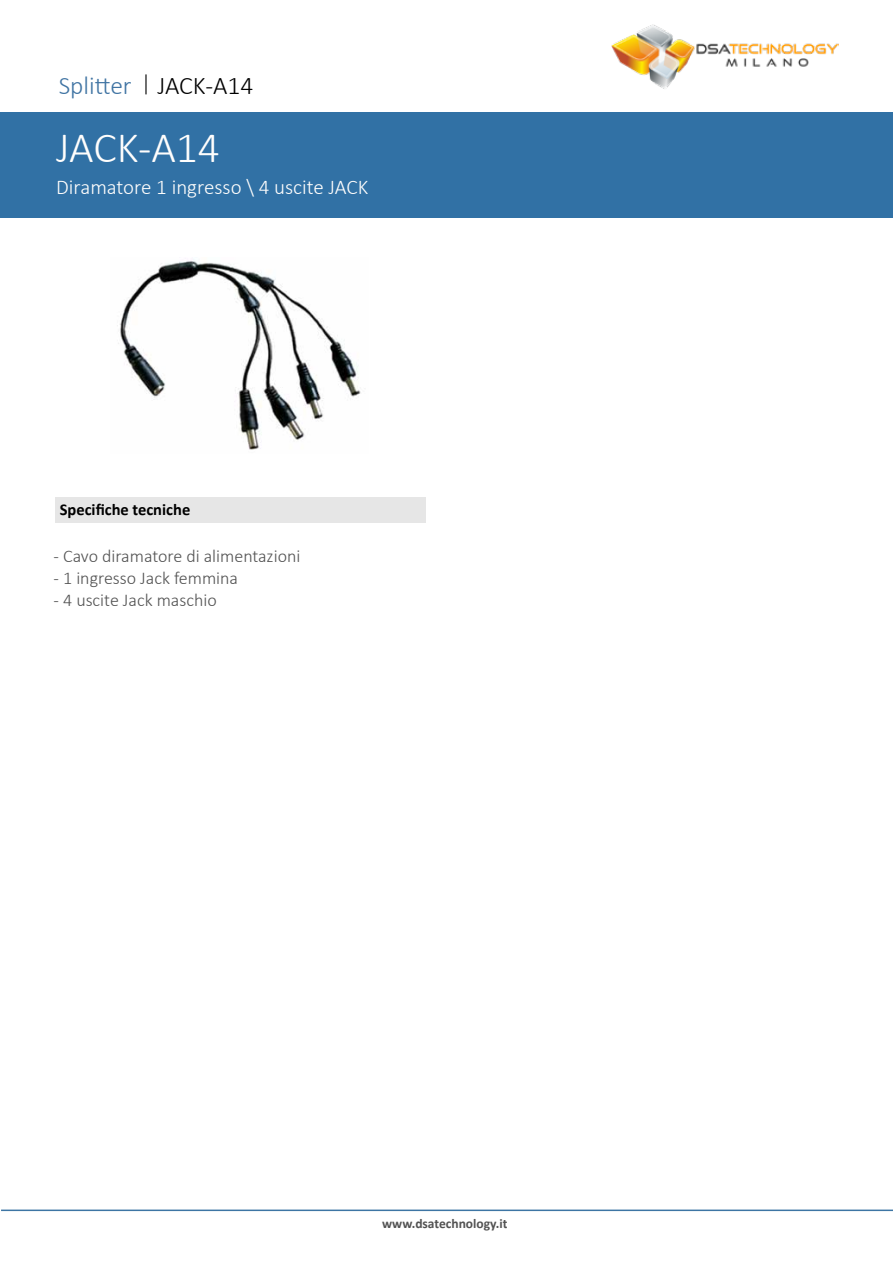
<style>
.page{position:relative;width:893px;height:1263px;background:#fff}
.page>*{position:absolute;margin:0;border:0;box-sizing:border-box;transform-origin:0 0}
.t1{font:300 43.5px "Calibri";color:#fffefd}
.t2{font:300 25.5px "Calibri";color:#4074a3}
.t3{font:300 21px "Calibri";color:#fffefd}
.t4{font:300 18px "Calibri";color:#525252}
.t5{font:700 16.5px "Calibri";color:#000}
.t6{font:700 13.5px "Calibri";color:#525252}
.s1{color:#000}
</style>
<div class="page">
<div style="left:0;top:113px;width:893px;height:105px;background:#3171a5"></div>
<hr style="left:145px;top:74px;width:2px;height:20px;background:#000">
<div style="left:55px;top:498px;width:371px;height:25px;background:#e6e6e6"></div>
<hr style="left:1px;top:1209px;width:892px;height:2px;background:#3d75a4">
<img style="left:117px;top:259px;width:244px;height:191px">
<img style="left:611px;top:24px;width:228px;height:65px">
<h2 class="t2" style="left:59px;top:69px;width:196px">Splitter <span class="s1">JACK-A14</span></h2>
<h1 class="t1" style="left:56px;top:121px;width:165px">JACK-A14</h1>
<p class="t3" style="left:56px;top:174px;width:314px">Diramatore 1 ingresso \ 4 uscite JACK</p>
<p class="t5" style="left:60px;top:498px;width:132px">Specifiche tecniche</p>
<p class="t4" style="left:54px;top:545px;width:248px">- Cavo diramatore di alimentazioni</p>
<p class="t4" style="left:54px;top:567px;width:186px">- 1 ingresso Jack femmina</p>
<p class="t4" style="left:54px;top:588px;width:165px">- 4 uscite Jack maschio</p>
<p class="t6" style="left:382px;top:1213px;width:127px">www.dsatechnology.it</p>
</div>
